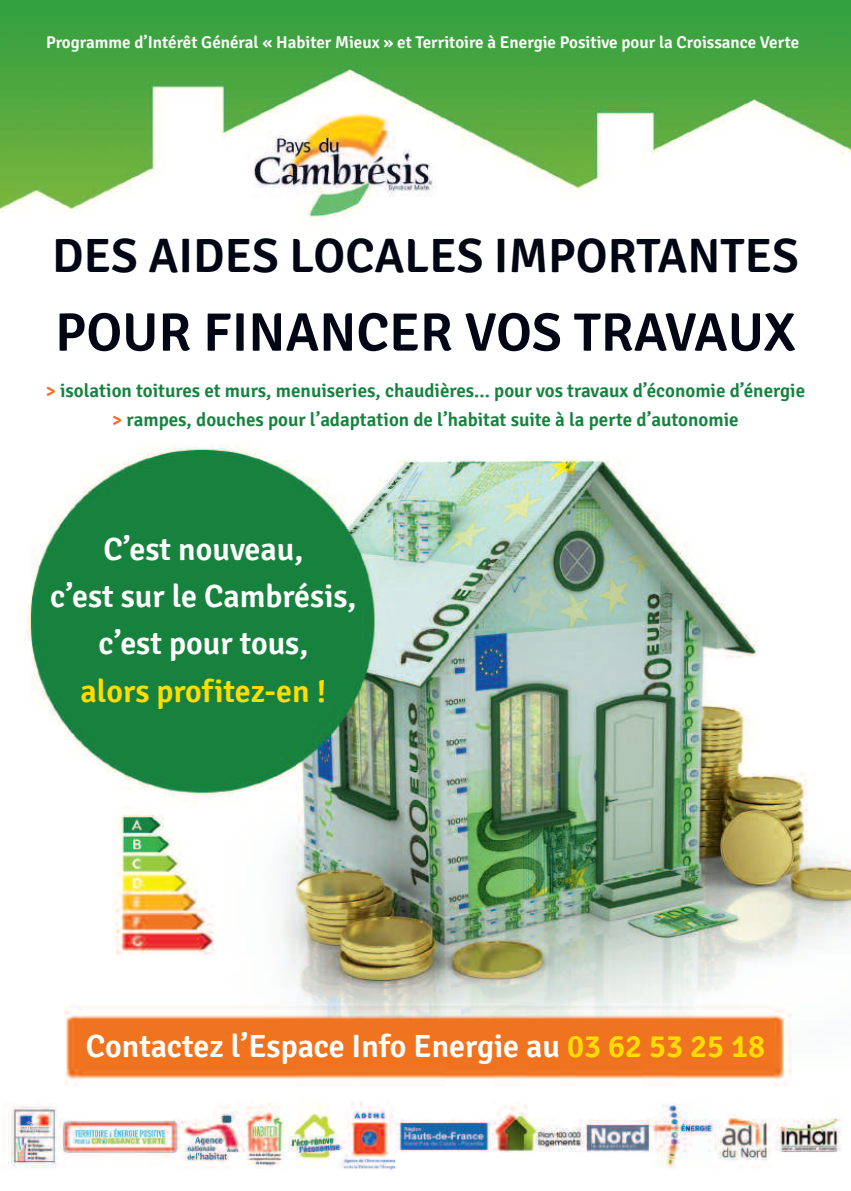
<style>
.page{position:relative;width:851px;height:1191px;background:#fff}
.page>*{position:absolute;margin:0;border:0;box-sizing:border-box;transform-origin:0 0}
.t1{font:600 54px "Signika";color:#010614}
.t2{font:600 48px "Signika";color:#010614}
.t3{font:600 32px/47.4px "Signika";color:#fff;text-align:center}
.t4{font:600 32px "Signika";color:#ffdd01}
.t5{font:600 19px/28px "Signika";color:#15833f;text-align:center}
.t6{font:600 17px "Signika";color:#fff}
.s1{color:#f36e21}
.s2{color:#ffdd01}
</style>
<div class="page">
<img style="left:0;top:0;width:850px;height:1170px">
<p class="t6" style="left:46px;top:32px;width:754px">Programme d’Intérêt Général « Habiter Mieux » et Territoire à Energie Positive pour la Croissance Verte</p>
<h2 class="t2" style="left:52px;top:227px;width:748px">DES AIDES LOCALES IMPORTANTES</h2>
<h1 class="t1" style="left:55px;top:300px;width:742px">POUR FINANCER VOS TRAVAUX</h1>
<p class="t5" style="left:46px;top:377px;width:760px"><span class="s1">&gt;</span> isolation toitures et murs, menuiseries, chaudières... pour vos travaux d’économie d’énergie <span class="s1">&gt;</span> rampes, douches pour l’adaptation de l’habitat suite à la perte d’autonomie</p>
<h3 class="t3" style="left:50px;top:525px;width:308px">C’est nouveau,<br>c’est sur le Cambrésis, c’est pour tous,</h3>
<h3 class="t4" style="left:81px;top:671px;width:247px">alors profitez-en !</h3>
<h3 class="t3" style="left:86px;top:1022px;width:680px">Contactez l’Espace Info Energie au <span class="s2">03 62 53 25 18</span></h3>
</div>
